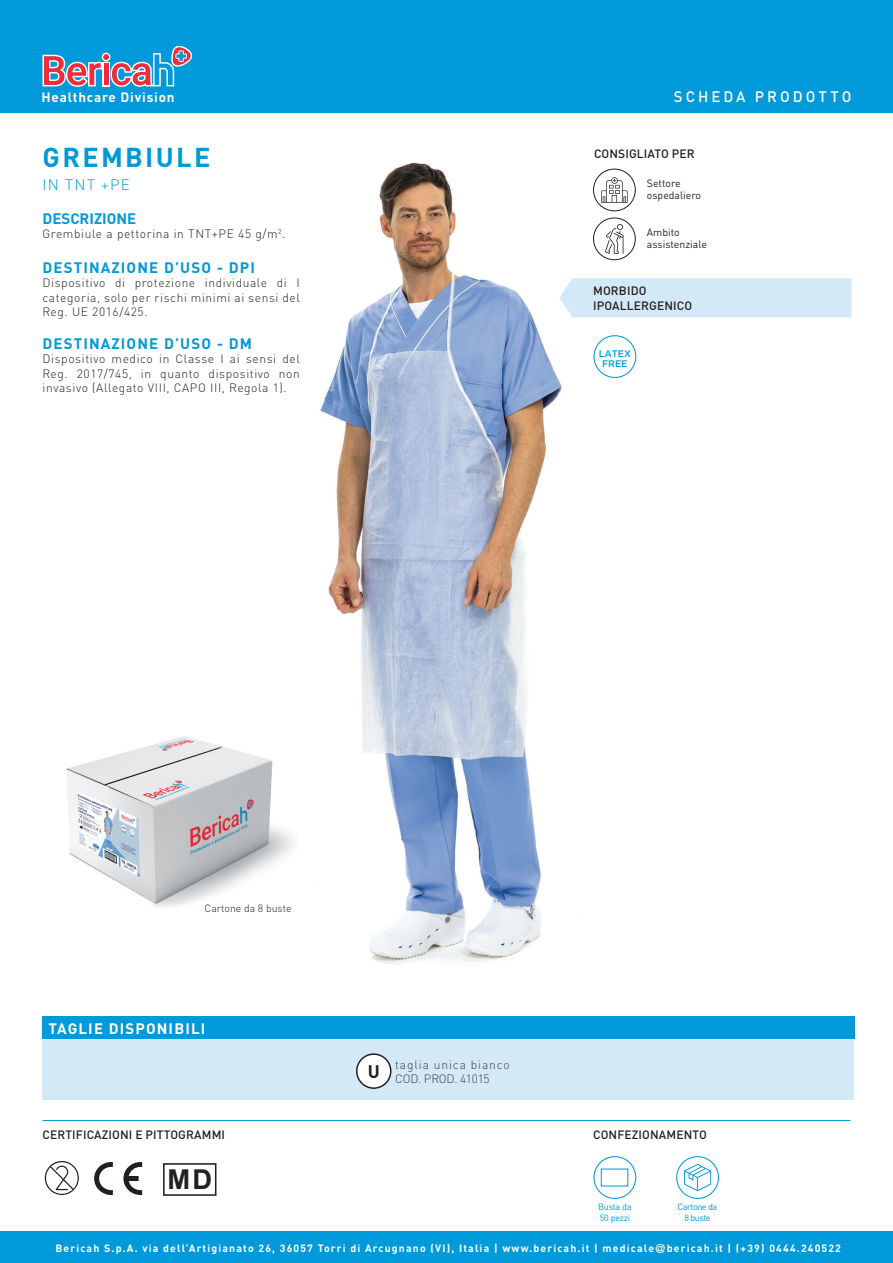
<style>
.page{position:relative;width:893px;height:1263px;background:#fff}
.page>*{position:absolute;margin:0;border:0;box-sizing:border-box;transform-origin:0 0}
.t1{font:700 27.3px "Arial";color:#231f20}
.t2{font:700 27px "DIN Pro";letter-spacing:.085em;color:#0099da}
.t3{font:700 15px "DIN Pro";letter-spacing:.075em;color:#0099da}
.t4{font:700 15px "DIN Pro";letter-spacing:.075em;color:#fff}
.t5{font:500 15px "DIN Pro";letter-spacing:.2em;color:#fff}
.t6{font:700 15px "DIN Pro";color:#0099da}
.t7{font:300 15px "DIN Pro";letter-spacing:.085em;color:#0099da}
.t8{font:700 13.5px "DIN Pro";letter-spacing:.055em;color:#fff}
.t9{font:300 12px/14.4px "DIN Pro";letter-spacing:.05em;color:#231f20;text-align:justify}
.t10{font:500 12px/14.4px "DIN Pro";letter-spacing:.01em;color:#231f20}
.t11{font:300 12px/14.4px "DIN Pro";letter-spacing:.07em;color:#3e3e3f}
.t12{font:700 10.5px "DIN Pro";letter-spacing:.11em;color:#fff}
.t13{font:10.5px/12.6px "DIN Pro";color:#231f20}
.t14{font:300 10.5px "DIN Pro";color:#231f20}
.t15{font:500 9.45px/10.5px "Gotham";letter-spacing:-.01em;color:#0099da;text-align:center}
.t16{font:9px/10.5px "DIN Pro";letter-spacing:-.05em;color:#0099da;text-align:center}
.t17{font:9px/10.5px "DIN Pro";letter-spacing:-.025em;color:#0099da}
.s1{font-family:"DIN Condensed";font-size:12.6px}
</style>
<div class="page">
<img style="left:318px;top:162px;width:318px;height:803px">
<div style="left:559px;top:278px;width:292px;height:39px;background:#d4e9f7"></div>
<div style="left:0;top:0;width:893px;height:112px;background:#0099da"></div>
<hr style="left:43px;top:1120px;width:807px;height:1px;background:#0099da">
<svg style="left:43px;top:45px;width:149px;height:42px"></svg>
<img style="left:66px;top:736px;width:228px;height:171px">
<svg style="left:684px;top:1164px;width:27px;height:27px"></svg>
<div style="left:676px;top:1156px;width:43px;height:43px;border:1px solid #0099da;border-radius:50%"></div>
<div style="left:0;top:1231px;width:893px;height:32px;background:#0099da"></div>
<svg style="left:45px;top:1161px;width:34px;height:34px"></svg>
<svg style="left:94px;top:1162px;width:19px;height:33px"></svg>
<svg style="left:123px;top:1162px;width:19px;height:33px"></svg>
<svg style="left:601px;top:177px;width:27px;height:26px"></svg>
<div style="left:593px;top:169px;width:43px;height:42px;border:1px solid #231f20;border-radius:50%"></div>
<svg style="left:605px;top:224px;width:19px;height:30px"></svg>
<div style="left:593px;top:218px;width:43px;height:42px;border:1px solid #231f20;border-radius:50%"></div>
<div style="left:43px;top:1016px;width:812px;height:23px;background:#0099da"></div>
<div style="left:43px;top:1039px;width:812px;height:61px;background:#d4e9f7"></div>
<hr style="left:854px;top:1039px;width:2px;height:61px;background:#fff">
<div style="left:357px;top:1054px;width:34px;height:34px;background:#fff;border-radius:50%"></div>
<div style="left:356px;top:1053px;width:35px;height:36px;border:2px solid #231f20;border-radius:50%"></div>
<div style="left:594px;top:336px;width:42px;height:41px;background:#fff;border-radius:50%"></div>
<div style="left:593px;top:335px;width:43px;height:43px;border:1px solid #0099da;border-radius:50%"></div>
<div style="left:163px;top:1163px;width:53px;height:33px;border:2px solid #231f20"></div>
<div style="left:593px;top:1156px;width:43px;height:43px;border:1px solid #0099da;border-radius:50%"></div>
<p class="t8" style="left:42px;top:86px;width:134px">Healthcare Division</p>
<h2 class="t2" style="left:43px;top:135px;width:169px">GREMBIULE</h2>
<p class="t7" style="left:43px;top:173px;width:89px">IN TNT +PE</p>
<p class="t6" style="left:43px;top:206px;width:95px">DESCRIZIONE</p>
<p class="t9" style="left:43px;top:226px;width:244px">Grembiule a pettorina in TNT+PE 45 g/m<sup>2</sup>.</p>
<p class="t3" style="left:43px;top:255px;width:214px">DESTINAZIONE D’USO - DPI</p>
<p class="t9" style="left:43px;top:275px;width:259px">Dispositivo di protezione individuale di I categoria, solo per rischi minimi ai sensi del Reg. UE 2016/425.</p>
<p class="t3" style="left:43px;top:331px;width:211px">DESTINAZIONE D’USO - DM</p>
<p class="t9" style="left:43px;top:351px;width:259px">Dispositivo medico in Classe I ai sensi del Reg. 2017/745, in quanto dispositivo non invasivo (Allegato VIII, CAPO III, Regola 1).</p>
<p class="t5" style="left:674px;top:84px;width:179px">SCHEDA PRODOTTO</p>
<p class="t10" style="left:594px;top:145px;width:102px">CONSIGLIATO PER</p>
<p class="t13" style="left:647px;top:175px;width:56px">Settore ospedaliero</p>
<p class="t13" style="left:647px;top:224px;width:62px">Ambito assistenziale</p>
<p class="t10" style="left:593px;top:282px;width:101px">MORBIDO<br>IPOALLERGENICO</p>
<p class="t15" style="left:599px;top:348px;width:34px">LATEX<br>FREE</p>
<p class="t14" style="left:205px;top:900px;width:88px">Cartone da 8 buste</p>
<p class="t4" style="left:49px;top:1016px;width:158px">TAGLIE DISPONIBILI</p>
<p class="t11" style="left:368px;top:1056px;width:144px;text-indent:27px">taglia unica bianco<br><sup>U</sup> COD. PROD. 41015</p>
<p class="t10" style="left:43px;top:1126px;width:184px">CERTIFICAZIONI E PITTOGRAMMI</p>
<p class="t10" style="left:593px;top:1126px;width:115px">CONFEZIONAMENTO</p>
<h1 class="t1" style="left:168px;top:1161px;width:46px">MD</h1>
<p class="t17" style="left:598px;top:1201px;width:35px">Busta da<br>50 pezzi</p>
<p class="t16" style="left:678px;top:1201px;width:41px">Cartone da<br>8 buste</p>
<p class="t12" style="left:56px;top:1239px;width:787px">Bericah S.p.A. via dell’Artigianato 26, 36057 Torri di Arcugnano (VI), Italia | www.bericah.it | medicale<span class="s1">@</span>bericah.it | (+39) 0444.240522</p>
</div>
